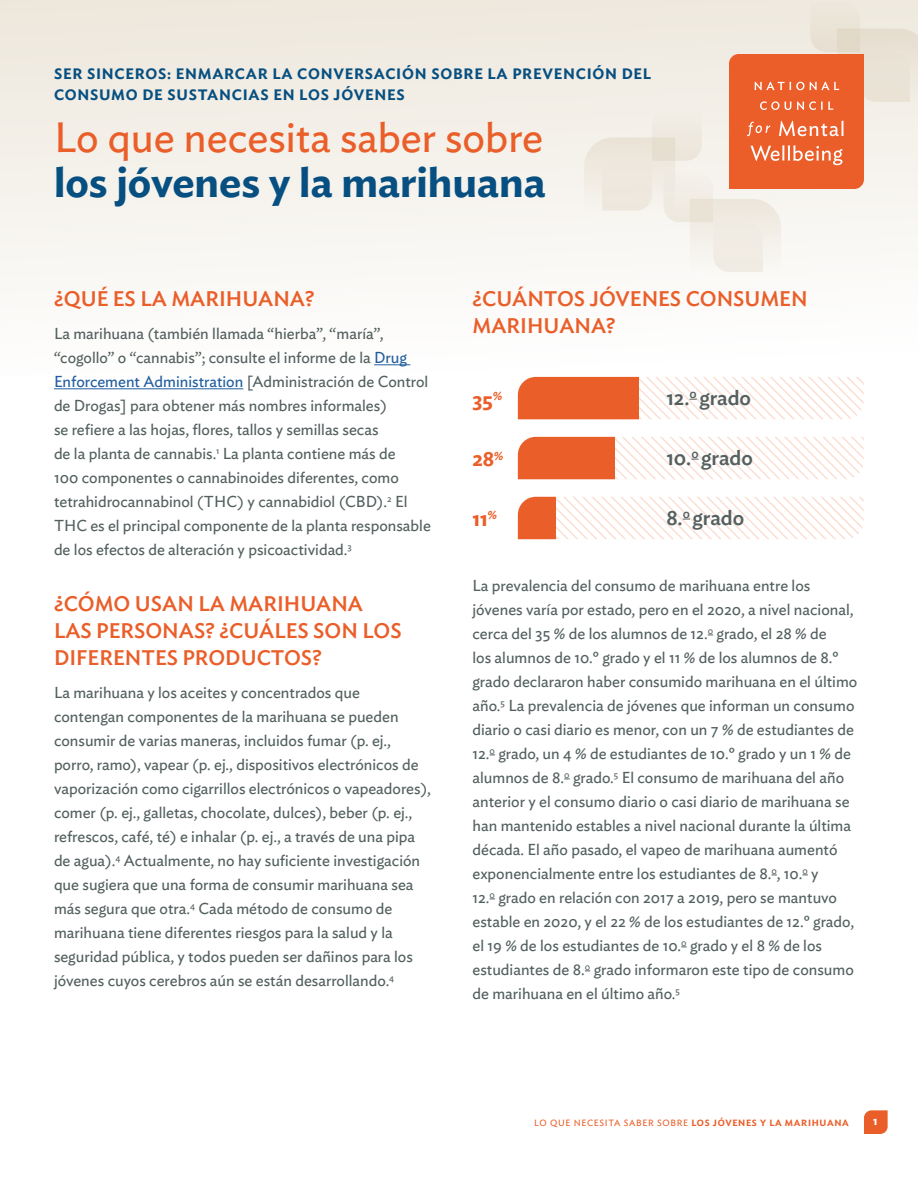
<style>
.page{position:relative;width:918px;height:1188px;background:#fff}
.page>*{position:absolute;margin:0;border:0;box-sizing:border-box;transform-origin:0 0}
.t1{font:42px/45px "Ideal Sans";color:#ea5e29}
.Heading_03{font:500 21px/27px "Ideal Sans";color:#ea5e29}
.Body{font:500 21px "Ideal Sans";color:#53605f}
.Body-2{font:600 21px "Ideal Sans";color:#ea5e29}
.Body-3{font:15.75px/24px "Ideal Sans";color:#53605f}
.t2{font:600 15px/21px "Ideal Sans";letter-spacing:.05em;color:#064f80}
.t3{font:600 12px "Ideal Sans";color:#fff}
.t4{font:9px "Ideal Sans";letter-spacing:.075em;color:#ea5e29}
.s1{font-weight:600;color:#064f80}
.s2{color:#215e9e}
.s3{font-weight:600}
</style>
<div class="page">
<svg style="left:864px;top:1110px;width:24px;height:24px"></svg>
<div style="left:0;top:0;width:918px;height:377px;background:linear-gradient(to bottom,#ede7dc,#fff)"></div>
<svg style="left:584px;top:2px;width:334px;height:288px"></svg>
<hr style="left:374px;top:364px;width:36px;height:1px;background:#215e9e">
<hr style="left:54px;top:388px;width:189px;height:1px;background:#215e9e">
<div style="left:518px;top:377px;width:121px;height:42px;background:#ea5e29"></div>
<svg style="left:639px;top:377px;width:225px;height:42px"></svg>
<div style="left:518px;top:437px;width:97px;height:42px;background:#ea5e29"></div>
<svg style="left:615px;top:437px;width:249px;height:42px"></svg>
<svg style="left:518px;top:497px;width:346px;height:42px"></svg>
<p class="t2" style="left:54px;top:62px;width:599px">SER SINCEROS: ENMARCAR LA CONVERSACIÓN SOBRE LA PREVENCIÓN DEL<br>CONSUMO DE SUSTANCIAS EN LOS JÓVENES</p>
<p class="t1" style="left:54px;top:111px;width:493px">Lo que necesita saber sobre <span class="s1">los jóvenes y la marihuana</span></p>
<p class="Heading_03" style="left:54px;top:284px;width:262px">¿QUÉ ES LA MARIHUANA?</p>
<p class="Body-3" style="left:54px;top:321px;width:378px">La marihuana (también llamada “hierba”, “maría”, “cogollo” o “cannabis”; consulte el informe de la <span class="s2">Drug Enforcement Administration</span> [Administración de Control de Drogas] para obtener más nombres informales)<br>se refiere a las hojas, flores, tallos y semillas secas<br>de la planta de cannabis.<sup>1</sup> La planta contiene más de<br>100 componentes o cannabinoides diferentes, como tetrahidrocannabinol (THC) y cannabidiol (CBD).<sup>2</sup> El THC es el principal componente de la planta responsable de los efectos de alteración y psicoactividad.<sup>3</sup></p>
<p class="Heading_03" style="left:54px;top:589px;width:349px">¿CÓMO USAN LA MARIHUANA<br>LAS PERSONAS? ¿CUÁLES SON LOS<br>DIFERENTES PRODUCTOS?</p>
<p class="Body-3" style="left:54px;top:680px;width:378px">La marihuana y los aceites y concentrados que contengan componentes de la marihuana se pueden consumir de varias maneras, incluidos fumar (p. ej., porro, ramo), vapear (p. ej., dispositivos electrónicos de vaporización como cigarrillos electrónicos o vapeadores), comer (p. ej., galletas, chocolate, dulces), beber (p. ej., refrescos, café, té) e inhalar (p. ej., a través de una pipa de agua).<sup>4</sup> Actualmente, no hay suficiente investigación que sugiera que una forma de consumir marihuana sea más segura que otra.<sup>4</sup> Cada método de consumo de marihuana tiene diferentes riesgos para la salud y la seguridad pública, y todos pueden ser dañinos para los jóvenes cuyos cerebros aún se están desarrollando.<sup>4</sup></p>
<p class="Heading_03" style="left:472px;top:284px;width:337px">¿CUÁNTOS JÓVENES CONSUMEN<br>MARIHUANA?</p>
<p class="Body-2" style="left:472px;top:383px;width:31px">35<sup>%</sup></p>
<p class="Body" style="left:666px;top:381px;width:86px">12.<sup>0</sup> grado</p>
<p class="Body-2" style="left:472px;top:443px;width:32px">28<sup>%</sup></p>
<p class="Body" style="left:666px;top:441px;width:88px">10.<sup>0</sup> grado</p>
<p class="Body-2" style="left:472px;top:503px;width:26px">11<sup>%</sup></p>
<p class="Body" style="left:666px;top:501px;width:80px">8.<sup>0</sup> grado</p>
<p class="Body-3" style="left:472px;top:573px;width:386px">La prevalencia del consumo de marihuana entre los jóvenes varía por estado, pero en el 2020, a nivel nacional, cerca del 35 % de los alumnos de 12.<sup>0</sup> grado, el 28 % de<br>los alumnos de 10.º grado y el 11 % de los alumnos de 8.º grado declararon haber consumido marihuana en el último año.<sup>5</sup> La prevalencia de jóvenes que informan un consumo diario o casi diario es menor, con un 7 % de estudiantes de 12.<sup>0</sup> grado, un 4 % de estudiantes de 10.º grado y un 1 % de alumnos de 8.<sup>0</sup> grado.<sup>5</sup> El consumo de marihuana del año anterior y el consumo diario o casi diario de marihuana se han mantenido estables a nivel nacional durante la última década. El año pasado, el vapeo de marihuana aumentó exponencialmente entre los estudiantes de 8.<sup>0</sup>, 10.<sup>0</sup> y<br>12.<sup>0</sup> grado en relación con 2017 a 2019, pero se mantuvo estable en 2020, y el 22 % de los estudiantes de 12.º grado, el 19 % de los estudiantes de 10.<sup>0</sup> grado y el 8 % de los estudiantes de 8.<sup>0</sup> grado informaron este tipo de consumo de marihuana en el último año.<sup>5</sup></p>
<p class="t4" style="left:534px;top:1116px;width:316px">LO QUE NECESITA SABER SOBRE <span class="s3">LOS JÓVENES Y LA MARIHUANA</span></p>
<p class="t3" style="left:873px;top:1112px;width:6px">1</p>
</div>
